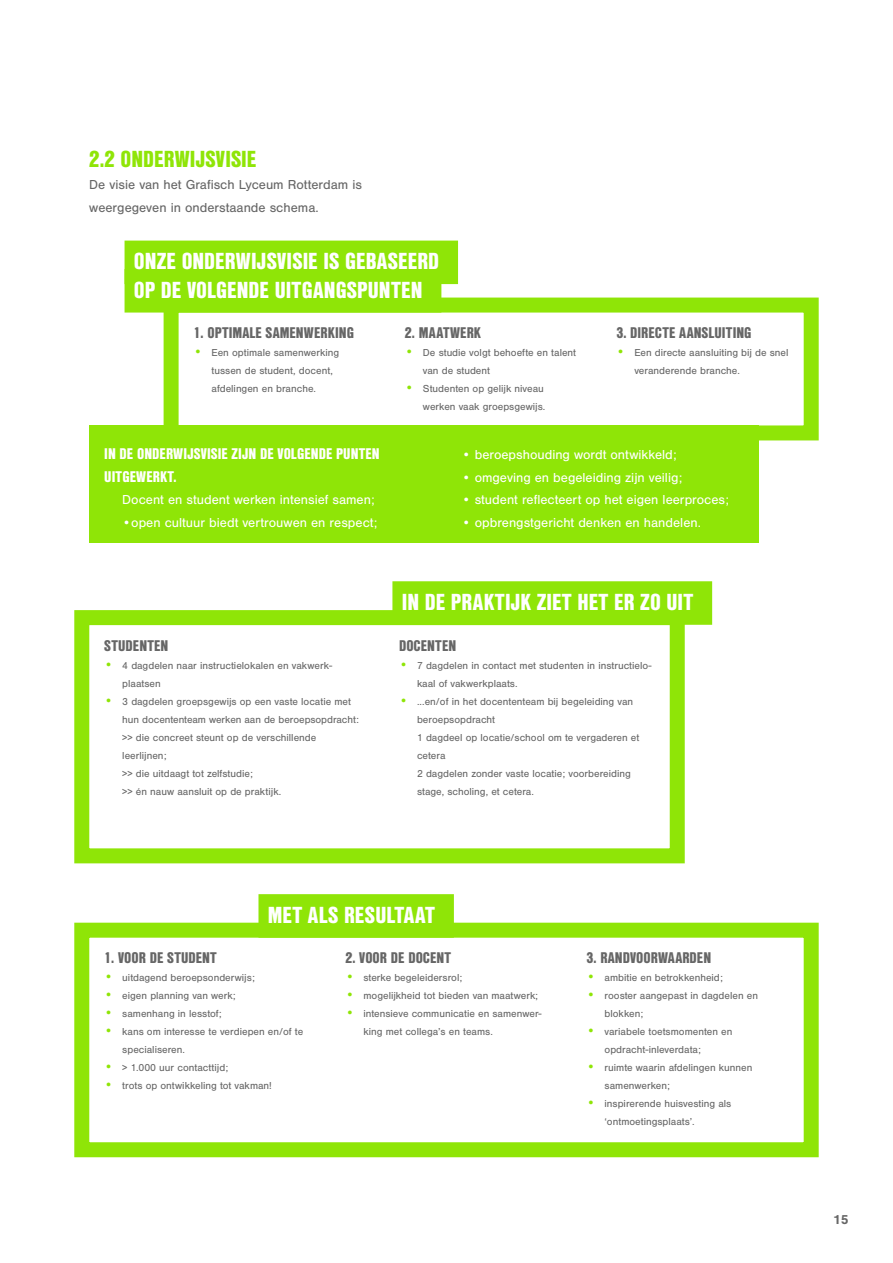
<style>
.page{position:relative;width:893px;height:1263px;background:#fff}
.page>*{position:absolute;margin:0;border:0;box-sizing:border-box;transform-origin:0 0}
.t1{font:900 22.5px/28.5px "Nimbus San Con L";letter-spacing:.005em;color:#fff}
.t2{font:900 22.5px "Nimbus San Con L";color:#8fe507}
.t3{font:900 15px "Nimbus San Con L";color:#666}
.t4{font:900 15px/22.5px "Nimbus San Con L";color:#fff}
.t5{font:13.5px "Nimbus San";color:#fff}
.t6{font:13.5px/22.5px "Nimbus San";color:#666}
.t7{font:700 13.5px "Nimbus San";color:#666}
.t8{font:10.5px/18px "Nimbus San";color:#666}
.s1{font-size:13.5px;color:#8fe507}
.s2{color:#8fe507}
</style>
<div class="page">
<div style="left:89px;top:426px;width:670px;height:117px;background:#8fe507"></div>
<svg style="left:156px;top:290px;width:663px;height:151px"></svg>
<svg style="left:74px;top:922px;width:745px;height:236px"></svg>
<svg style="left:74px;top:610px;width:611px;height:254px"></svg>
<div style="left:125px;top:241px;width:333px;height:43px;background:#8fe507"></div>
<div style="left:125px;top:269px;width:316px;height:44px;background:#8fe507"></div>
<div style="left:392px;top:581px;width:320px;height:44px;background:#8fe507"></div>
<div style="left:258px;top:894px;width:196px;height:44px;background:#8fe507"></div>
<h1 class="t2" style="left:89px;top:141px;width:169px">2.2 ONDERWIJSVISIE</h1>
<p class="t6" style="left:89px;top:173px;width:274px">De visie van het Grafisch Lyceum Rotterdam is weergegeven in onderstaande schema.</p>
<h1 class="t1" style="left:134px;top:246px;width:307px">ONZE ONDERWIJSVISIE IS GEBASEERD<br>OP DE VOLGENDE UITGANGSPUNTEN</h1>
<h2 class="t3" style="left:194px;top:322px;width:162px">1. OPTIMALE SAMENWERKING</h2>
<p class="t8" style="left:212px;top:344px;width:129px;text-indent:-18px"><span class="s1">•</span> Een optimale samenwerking tussen de student, docent, afdelingen en branche.</p>
<h2 class="t3" style="left:405px;top:322px;width:77px">2. MAATWERK</h2>
<p class="t8" style="left:423px;top:344px;width:155px;text-indent:-18px"><span class="s1">•</span> De studie volgt behoefte en talent van de student</p>
<p class="t8" style="left:405px;top:380px;width:142px;text-align:right"><span class="s1">•</span> Studenten op gelijk niveau werken vaak groepsgewijs.</p>
<h2 class="t3" style="left:616px;top:322px;width:137px">3. DIRECTE AANSLUITING</h2>
<p class="t8" style="left:634px;top:344px;width:156px;text-indent:-18px"><span class="s1">•</span> Een directe aansluiting bij de snel veranderende branche.</p>
<h2 class="t4" style="left:104px;top:442px;width:277px">IN DE ONDERWIJSVISIE ZIJN DE VOLGENDE PUNTEN<br>UITGEWERKT.</h2>
<p class="t5" style="left:104px;top:492px;width:272px"><span class="s2">•</span> Docent en student werken intensief samen;</p>
<p class="t5" style="left:104px;top:515px;width:275px"><span class="s2">•</span> •open cultuur biedt vertrouwen en respect;</p>
<p class="t5" style="left:444px;top:447px;width:235px"><span class="s2">•</span> • beroepshouding wordt ontwikkeld;</p>
<p class="t5" style="left:444px;top:470px;width:240px"><span class="s2">•</span> • omgeving en begeleiding zijn veilig;</p>
<p class="t5" style="left:444px;top:492px;width:287px"><span class="s2">•</span> • student reflecteert op het eigen leerproces;</p>
<p class="t5" style="left:444px;top:515px;width:259px"><span class="s2">•</span> • opbrengstgericht denken en handelen.</p>
<h2 class="t3" style="left:104px;top:634px;width:66px">STUDENTEN</h2>
<p class="t8" style="left:122px;top:657px;width:211px;text-indent:-18px"><span class="s1">•</span> 4 dagdelen naar instructielokalen en vakwerk&shy;plaatsen</p>
<p class="t8" style="left:122px;top:693px;width:238px;text-indent:-18px"><span class="s1">•</span> 3 dagdelen groepsgewijs op een vaste locatie met hun docententeam werken aan de beroepsopdracht: &gt;&gt; die concreet steunt op de verschillende leerlijnen;<br>&gt;&gt; die uitdaagt tot zelfstudie;<br>&gt;&gt; én nauw aansluit op de praktijk.</p>
<h1 class="t1" style="left:402px;top:587px;width:293px">IN DE PRAKTIJK ZIET HET ER ZO UIT</h1>
<h2 class="t3" style="left:399px;top:634px;width:59px">DOCENTEN</h2>
<p class="t8" style="left:417px;top:657px;width:236px;text-indent:-18px"><span class="s1">•</span> 7 dagdelen in contact met studenten in instructielo&shy;kaal of vakwerkplaats.</p>
<p class="t8" style="left:417px;top:693px;width:224px;text-indent:-18px"><span class="s1">•</span> ...en/of in het docententeam bij begeleiding van beroepsopdracht<br>1 dagdeel op locatie/school om te vergaderen et cetera<br>2 dagdelen zonder vaste locatie; voorbereiding stage, scholing, et cetera.</p>
<h1 class="t1" style="left:268px;top:899px;width:169px">MET ALS RESULTAAT</h1>
<h2 class="t3" style="left:104px;top:947px;width:114px">1. VOOR DE STUDENT</h2>
<p class="t8" style="left:104px;top:969px;width:152px"><span class="s1">•</span> uitdagend beroepsonderwijs;</p>
<p class="t8" style="left:104px;top:987px;width:133px"><span class="s1">•</span> eigen planning van werk;</p>
<p class="t8" style="left:104px;top:1005px;width:119px"><span class="s1">•</span> samenhang in lesstof;</p>
<p class="t8" style="left:122px;top:1023px;width:182px;text-indent:-18px"><span class="s1">•</span> kans om interesse te verdiepen en/of te specialiseren.</p>
<p class="t8" style="left:104px;top:1059px;width:125px"><span class="s1">•</span> &gt; 1.000 uur contacttijd;</p>
<p class="t8" style="left:104px;top:1077px;width:169px"><span class="s1">•</span> trots op ontwikkeling tot vakman!</p>
<h2 class="t3" style="left:345px;top:947px;width:107px">2. VOOR DE DOCENT</h2>
<p class="t8" style="left:345px;top:969px;width:119px"><span class="s1">•</span> sterke begeleidersrol;</p>
<p class="t8" style="left:345px;top:987px;width:194px"><span class="s1">•</span> mogelijkheid tot bieden van maatwerk;</p>
<p class="t8" style="left:363px;top:1005px;width:180px;text-indent:-18px"><span class="s1">•</span> intensieve communicatie en samenwer&shy;king met collega’s en teams.</p>
<h2 class="t3" style="left:587px;top:947px;width:126px">3. RANDVOORWAARDEN</h2>
<p class="t8" style="left:587px;top:969px;width:138px"><span class="s1">•</span> ambitie en betrokkenheid;</p>
<p class="t8" style="left:605px;top:987px;width:155px;text-indent:-18px"><span class="s1">•</span> rooster aangepast in dagdelen en blokken;</p>
<p class="t8" style="left:605px;top:1023px;width:129px;text-indent:-18px"><span class="s1">•</span> variabele toetsmomenten en opdracht-inleverdata;</p>
<p class="t8" style="left:605px;top:1059px;width:149px;text-indent:-18px"><span class="s1">•</span> ruimte waarin afdelingen kunnen samenwerken;</p>
<p class="t8" style="left:605px;top:1095px;width:128px;text-indent:-18px"><span class="s1">•</span> inspirerende huisvesting als ‘ontmoetingsplaats’.</p>
<p class="t7" style="left:833px;top:1212px;width:17px">15</p>
</div>
